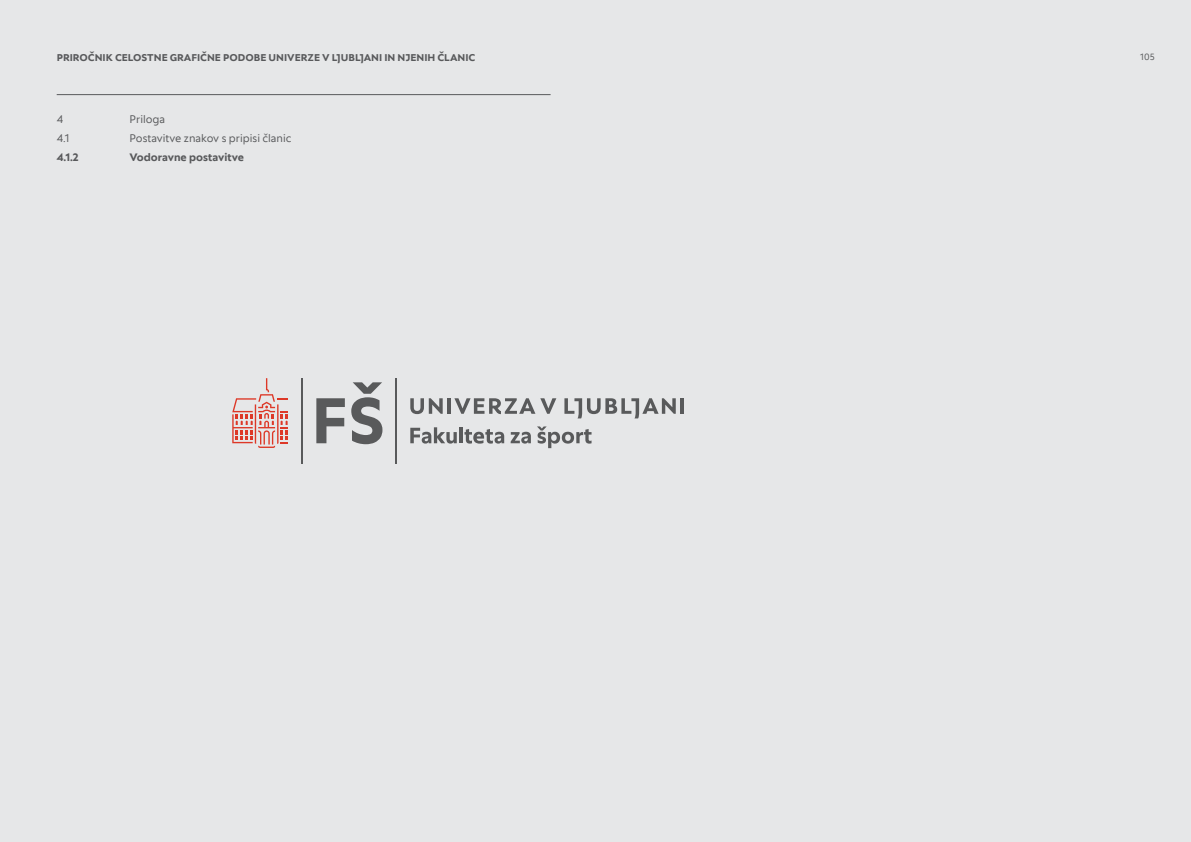
<style>
.page{position:relative;width:1191px;height:842px;background:#e6e7e8}
.page>*{position:absolute;margin:0;border:0;box-sizing:border-box;transform-origin:0 0}
.t1{font:11px "Univerza Sans";color:#58595b}
.t2{font:700 11px "Univerza Sans";color:#58595b}
.t3{font:700 10px "Univerza Sans";color:#58595b}
.t4{font:9px "Univerza Sans";color:#58595b}
</style>
<div class="page">
<hr style="left:57px;top:94px;width:493px;height:1px;background:#58595b">
<hr style="left:395px;top:378px;width:1px;height:85px;background:#595a5b">
<svg style="left:410px;top:427px;width:47px;height:17px"></svg>
<hr style="left:459px;top:427px;width:4px;height:16px;background:#595a5b">
<svg style="left:464px;top:429px;width:40px;height:15px"></svg>
<svg style="left:510px;top:432px;width:21px;height:12px"></svg>
<svg style="left:537px;top:426px;width:54px;height:22px"></svg>
<svg style="left:410px;top:398px;width:33px;height:16px"></svg>
<hr style="left:447px;top:398px;width:4px;height:16px;background:#595a5b">
<svg style="left:454px;top:398px;width:102px;height:16px"></svg>
<hr style="left:680px;top:398px;width:4px;height:16px;background:#595a5b">
<svg style="left:564px;top:398px;width:112px;height:20px"></svg>
<svg style="left:316px;top:398px;width:29px;height:45px"></svg>
<svg style="left:351px;top:382px;width:31px;height:62px"></svg>
<svg style="left:232px;top:378px;width:56px;height:70px"></svg>
<hr style="left:301px;top:378px;width:1px;height:85px;background:#595a5b">
<p class="t3" style="left:57px;top:50px;width:420px">PRIROČNIK CELOSTNE GRAFIČNE PODOBE UNIVERZE V LJUBLJANI IN NJENIH ČLANIC</p>
<p class="t4" style="left:1140px;top:51px;width:16px">105</p>
<p class="t1" style="left:57px;top:111px;width:8px">4</p>
<p class="t1" style="left:130px;top:111px;width:37px">Priloga</p>
<p class="t1" style="left:57px;top:130px;width:14px">4.1</p>
<p class="t1" style="left:130px;top:130px;width:163px">Postavitve znakov s pripisi članic</p>
<p class="t2" style="left:57px;top:149px;width:23px">4.1.2</p>
<p class="t2" style="left:130px;top:149px;width:116px">Vodoravne postavitve</p>
</div>
